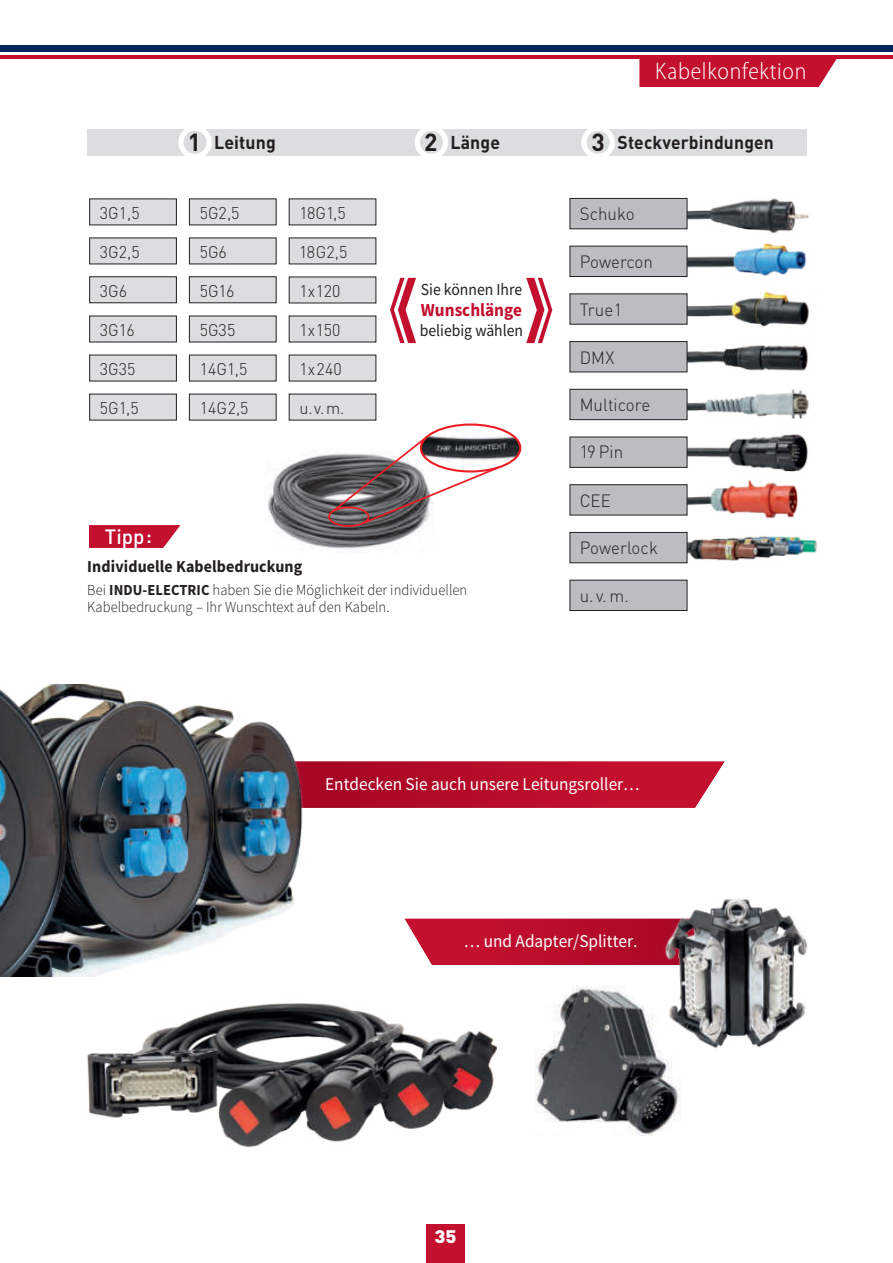
<style>
.page{position:relative;width:893px;height:1263px;background:#fff}
.page>*{position:absolute;margin:0;border:0;box-sizing:border-box;transform-origin:0 0}
.t1{font:300 semi-condensed 24px "Myriad Pro";letter-spacing:.03em;color:#fff}
.t2{font:500 20.55px "DIN";color:#fff}
.t3{font:700 18.3px "DIN";letter-spacing:.01em;color:#231f20;scale:.95 1}
.t4{font:700 18.3px "DIN";letter-spacing:.01em;color:#231f20;scale:.96 1}
.t5{font:700 18.3px "Source Sans Pro";color:#c3102f;scale:.94 1}
.t6{font:18px "Source Sans Pro";color:#fff;scale:.96 1}
.t7{font:900 18px "DIN";color:#fff;scale:1.1 1}
.t8{font:300 17.55px "DIN";letter-spacing:.005em;color:#231f20;scale:.96 1}
.t9{font:300 16.8px "DIN";letter-spacing:.005em;color:#231f20;scale:.96 1}
.t10{font:16.8px "Source Sans Pro";color:#231f20;scale:.93 1}
.t11{font:700 16.8px "Source Sans Pro";letter-spacing:.005em;color:#231f20;scale:.95 1}
.t12{font:300 15.3px/16.8px "Source Sans Pro";letter-spacing:.005em;color:#231f20;scale:.95 1}
.s1{font-size:24.45px}
.s2{font-weight:700}
</style>
<div class="page">
<svg style="left:305px;top:761px;width:420px;height:47px;background:#b91633"></svg>
<img style="left:535px;top:986px;width:145px;height:149px">
<svg style="left:404px;top:918px;width:257px;height:47px;background:#be1d3a"></svg>
<img style="left:87px;top:1003px;width:411px;height:144px">
<img style="left:661px;top:899px;width:147px;height:153px">
<img style="left:0;top:685px;width:305px;height:292px">
<div style="left:639px;top:59px;width:198px;height:28px;background:#c3102f"></div>
<div style="left:0;top:45px;width:893px;height:7px;background:#00225d"></div>
<hr style="left:0;top:56px;width:893px;height:3px;background:#c3102f">
<div style="left:426px;top:1224px;width:39px;height:39px;background:#c3102f"></div>
<div style="left:87px;top:129px;width:720px;height:26px;background:#dcdddf"></div>
<div style="left:178px;top:126px;width:34px;height:33px;border:5px solid #fff;border-radius:50%"></div>
<div style="left:415px;top:126px;width:33px;height:33px;border:5px solid #fff;border-radius:50%"></div>
<div style="left:581px;top:126px;width:34px;height:33px;border:5px solid #fff;border-radius:50%"></div>
<svg style="left:526px;top:278px;width:26px;height:65px"></svg>
<svg style="left:390px;top:278px;width:26px;height:65px"></svg>
<div style="left:189px;top:394px;width:88px;height:26px;background:#dcdddf"></div>
<div style="left:89px;top:394px;width:88px;height:26px;background:#dcdddf"></div>
<div style="left:189px;top:355px;width:88px;height:26px;background:#dcdddf"></div>
<div style="left:189px;top:316px;width:88px;height:26px;background:#dcdddf"></div>
<div style="left:89px;top:316px;width:88px;height:26px;background:#dcdddf"></div>
<div style="left:189px;top:276px;width:88px;height:27px;background:#dcdddf;border:1px solid #231f20"></div>
<div style="left:89px;top:276px;width:88px;height:27px;background:#dcdddf;border:1px solid #231f20"></div>
<div style="left:189px;top:237px;width:88px;height:27px;background:#dcdddf"></div>
<div style="left:89px;top:237px;width:88px;height:27px;background:#dcdddf"></div>
<div style="left:189px;top:198px;width:88px;height:27px;background:#dcdddf"></div>
<div style="left:89px;top:198px;width:88px;height:27px;background:#dcdddf"></div>
<div style="left:89px;top:355px;width:88px;height:26px;background:#dcdddf"></div>
<div style="left:289px;top:316px;width:87px;height:26px;background:#dcdddf"></div>
<div style="left:289px;top:237px;width:87px;height:27px;background:#dcdddf"></div>
<div style="left:289px;top:276px;width:87px;height:27px;background:#dcdddf"></div>
<div style="left:289px;top:198px;width:87px;height:27px;background:#dcdddf"></div>
<div style="left:289px;top:355px;width:87px;height:26px;background:#dcdddf"></div>
<div style="left:289px;top:394px;width:87px;height:26px;background:#dcdddf"></div>
<img style="left:624px;top:197px;width:193px;height:367px">
<div style="left:569px;top:484px;width:118px;height:31px;background:#bcbdc0;border:1px solid #231f20"></div>
<div style="left:569px;top:198px;width:118px;height:31px;background:#bcbdc0;border:1px solid #231f20"></div>
<div style="left:569px;top:532px;width:118px;height:31px;background:#bcbdc0;border:1px solid #231f20"></div>
<div style="left:569px;top:389px;width:118px;height:31px;background:#bcbdc0;border:1px solid #231f20"></div>
<div style="left:569px;top:580px;width:118px;height:31px;background:#bcbdc0;border:1px solid #231f20"></div>
<div style="left:569px;top:246px;width:118px;height:31px;background:#bcbdc0;border:1px solid #231f20"></div>
<div style="left:569px;top:293px;width:118px;height:32px;background:#bcbdc0;border:1px solid #231f20"></div>
<div style="left:569px;top:341px;width:118px;height:31px;background:#bcbdc0;border:1px solid #231f20"></div>
<div style="left:569px;top:437px;width:118px;height:31px;background:#bcbdc0;border:1px solid #231f20"></div>
<svg style="left:89px;top:525px;width:91px;height:23px;background:#c82642"></svg>
<img style="left:267px;top:451px;width:154px;height:98px">
<img style="left:427px;top:426px;width:93px;height:42px">
<div style="left:420px;top:423px;width:101px;height:49px;border:2px solid #ee1d23;border-radius:50%"></div>
<div style="left:328px;top:506px;width:41px;height:21px;border:2px solid #ee1d23;border-radius:50%"></div>
<svg style="left:330px;top:435px;width:172px;height:91px"></svg>
<h1 class="t1" style="left:655px;top:57px;width:153px">Kabelkonfektion</h1>
<p class="t9" style="left:100px;top:207px;width:43px">3G1,5</p>
<p class="t4" style="left:188px;top:133px;width:93px"><span class="s1">1</span> Leitung</p>
<p class="t4" style="left:424px;top:133px;width:81px"><span class="s1">2</span> Länge</p>
<p class="t3" style="left:591px;top:133px;width:194px"><span class="s1">3</span> Steckverbindungen</p>
<p class="t9" style="left:200px;top:207px;width:43px">5G2,5</p>
<p class="t9" style="left:299px;top:207px;width:50px">18G1,5</p>
<p class="t8" style="left:580px;top:207px;width:59px">Schuko</p>
<p class="t9" style="left:100px;top:246px;width:43px">3G2,5</p>
<p class="t9" style="left:200px;top:246px;width:30px">5G6</p>
<p class="t9" style="left:100px;top:285px;width:30px">3G6</p>
<p class="t9" style="left:200px;top:285px;width:38px">5G16</p>
<p class="t9" style="left:100px;top:324px;width:38px">3G16</p>
<p class="t9" style="left:100px;top:363px;width:39px">3G35</p>
<p class="t9" style="left:200px;top:324px;width:39px">5G35</p>
<p class="t9" style="left:200px;top:363px;width:51px">14G1,5</p>
<p class="t9" style="left:100px;top:402px;width:42px">5G1,5</p>
<p class="t9" style="left:200px;top:402px;width:52px">14G2,5</p>
<p class="t9" style="left:299px;top:246px;width:52px">18G2,5</p>
<p class="t9" style="left:299px;top:285px;width:44px">1x120</p>
<p class="t9" style="left:299px;top:324px;width:44px">1x150</p>
<p class="t9" style="left:299px;top:363px;width:46px">1x240</p>
<p class="t9" style="left:299px;top:402px;width:49px">u.v.m.</p>
<p class="t10" style="left:421px;top:283px;width:110px">Sie können Ihre</p>
<p class="t5" style="left:421px;top:302px;width:109px">Wunschlänge</p>
<p class="t10" style="left:420px;top:324px;width:113px">beliebig wählen</p>
<h2 class="t2" style="left:105px;top:528px;width:49px">Tipp:</h2>
<p class="t11" style="left:87px;top:560px;width:228px">Individuelle Kabelbedruckung</p>
<p class="t12" style="left:87px;top:582px;width:401px">Bei <span class="s2">INDU-ELECTRIC</span> haben Sie die Möglichkeit der individuellen<br>Kabelbedruckung – Ihr Wunschtext auf den Kabeln.</p>
<p class="t8" style="left:580px;top:255px;width:78px">Powercon</p>
<p class="t8" style="left:580px;top:303px;width:46px">True1</p>
<p class="t8" style="left:580px;top:351px;width:38px">DMX</p>
<p class="t8" style="left:580px;top:398px;width:75px">Multicore</p>
<p class="t8" style="left:580px;top:446px;width:47px">19 Pin</p>
<p class="t8" style="left:580px;top:494px;width:34px">CEE</p>
<p class="t8" style="left:580px;top:542px;width:83px">Powerlock</p>
<p class="t8" style="left:580px;top:589px;width:53px">u. v. m.</p>
<p class="t6" style="left:325px;top:777px;width:329px">Entdecken Sie auch unsere Leitungsroller…</p>
<p class="t6" style="left:464px;top:934px;width:182px">… und Adapter/Splitter.</p>
<p class="t7" style="left:434px;top:1226px;width:22px">35</p>
</div>
